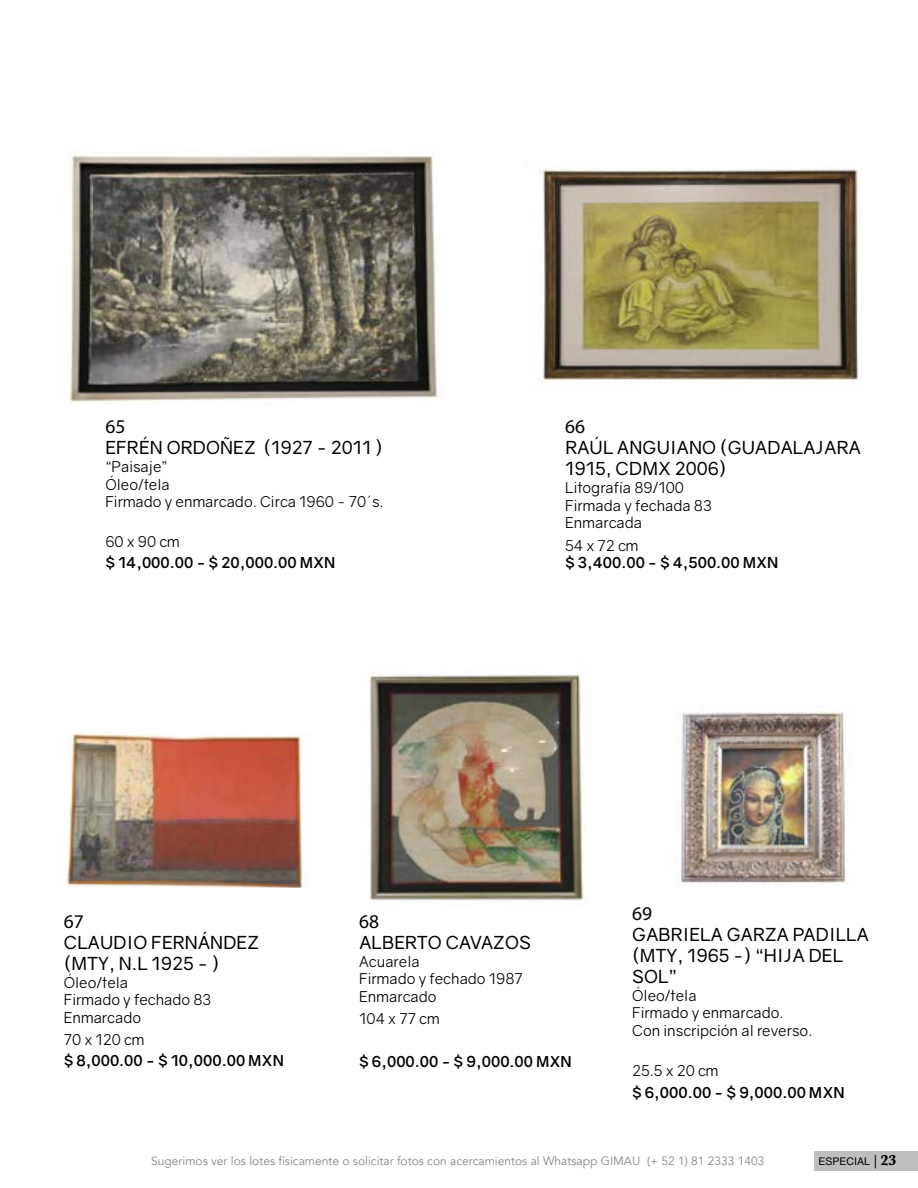
<style>
.page{position:relative;width:918px;height:1188px;background:#fff}
.page>*{position:absolute;margin:0;border:0;box-sizing:border-box;transform-origin:0 0}
.t1{font:19.5px "Myriad Pro";color:#000}
.t2{font:18px/21px "Gravity";letter-spacing:.01em;color:#000}
.t3{font:15px/17.7px "Gravity";color:#000}
.t4{font:700 15px "Gravity";color:#000}
.t5{font:12px "Avenir";color:#878787}
.t6{font:10.5px "Helvetica";color:#000}
.s1{font-family:"Constantia";font-weight:700;font-size:13.5px}
.s2{font-family:"Baskerville";font-weight:700;font-size:15px}
</style>
<div class="page">
<div style="left:814px;top:1151px;width:104px;height:20px;background:#bebebe"></div>
<img style="left:69px;top:155px;width:370px;height:249px">
<img style="left:540px;top:168px;width:319px;height:214px">
<img style="left:65px;top:733px;width:244px;height:155px">
<img style="left:369px;top:674px;width:215px;height:227px">
<img style="left:681px;top:706px;width:172px;height:177px">
<h1 class="t1" style="left:105px;top:414px;width:22px">65</h1>
<p class="t2" style="left:105px;top:437px;width:279px">EFRÉN ORDOÑEZ (1927 - 2011 )</p>
<p class="t3" style="left:105px;top:458px;width:280px">“Paisaje”<br>Óleo/tela<br>Firmado y enmarcado. Circa 1960 - 70´s.</p>
<p class="t3" style="left:105px;top:533px;width:76px">60 x 90 cm</p>
<p class="t4" style="left:105px;top:553px;width:232px">$ 14,000.00 - $ 20,000.00 MXN</p>
<h1 class="t1" style="left:565px;top:414px;width:22px">66</h1>
<p class="t2" style="left:565px;top:437px;width:297px">RAÚL ANGUIANO (GUADALAJARA<br>1915, CDMX 2006)</p>
<p class="t3" style="left:565px;top:479px;width:148px">Litografía 89/100<br>Firmada y fechada 83<br>Enmarcada</p>
<p class="t3" style="left:565px;top:536px;width:75px">54 x 72 cm</p>
<p class="t4" style="left:565px;top:553px;width:215px">$ 3,400.00 - $ 4,500.00 MXN</p>
<h1 class="t1" style="left:64px;top:909px;width:22px">67</h1>
<p class="t2" style="left:64px;top:932px;width:197px">CLAUDIO FERNÁNDEZ (MTY, N.L 1925 - )</p>
<p class="t3" style="left:64px;top:973px;width:149px">Óleo/tela<br>Firmado y fechado 83<br>Enmarcado</p>
<p class="t3" style="left:64px;top:1031px;width:82px">70 x 120 cm</p>
<p class="t4" style="left:64px;top:1051px;width:222px">$ 8,000.00 - $ 10,000.00 MXN</p>
<h1 class="t1" style="left:359px;top:909px;width:22px">68</h1>
<p class="t2" style="left:359px;top:932px;width:173px">ALBERTO CAVAZOS</p>
<p class="t3" style="left:359px;top:952px;width:165px">Acuarela<br>Firmado y fechado 1987<br>Enmarcado</p>
<p class="t3" style="left:359px;top:1010px;width:82px">104 x 77 cm</p>
<p class="t4" style="left:359px;top:1052px;width:214px">$ 6,000.00 - $ 9,000.00 MXN</p>
<h1 class="t1" style="left:632px;top:901px;width:22px">69</h1>
<p class="t2" style="left:632px;top:924px;width:238px">GABRIELA GARZA PADILLA (MTY, 1965 -) “HIJA DEL<br>SOL”</p>
<p class="t3" style="left:632px;top:986px;width:182px">Óleo/tela<br>Firmado y enmarcado.<br>Con inscripción al reverso.</p>
<p class="t3" style="left:632px;top:1062px;width:88px">25.5 x 20 cm</p>
<p class="t4" style="left:632px;top:1084px;width:214px">$ 6,000.00 - $ 9,000.00 MXN</p>
<p class="t5" style="left:151px;top:1154px;width:615px">Sugerimos ver los lotes físicamente o solicitar fotos con acercamientos al Whatsapp GIMAU (+ 52 1) 81 2333 1403</p>
<p class="t6" style="left:819px;top:1154px;width:80px">ESPECIAL <span class="s1">|</span> <span class="s2">23</span></p>
</div>
